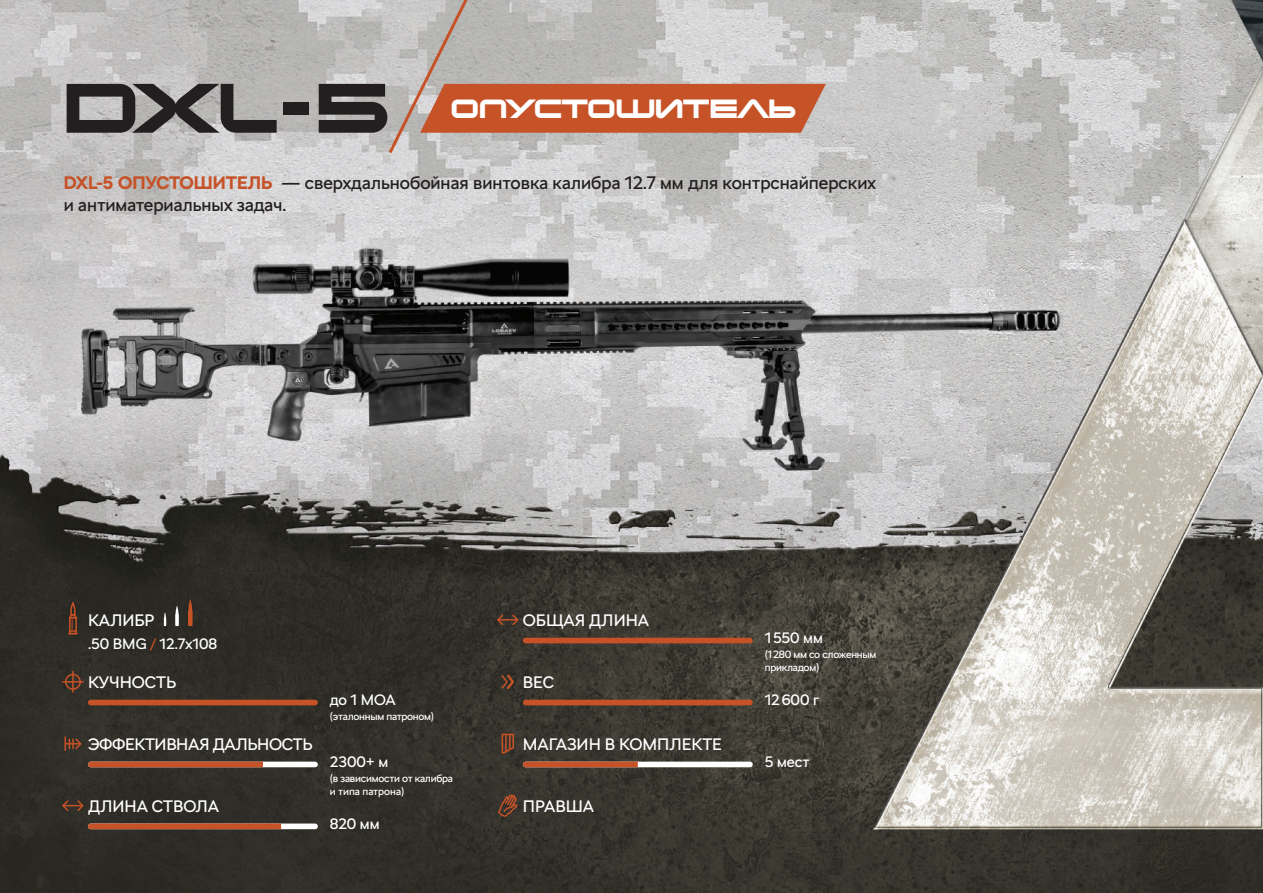
<style>
.page{position:relative;width:1263px;height:893px;background:#fff}
.page>*{position:absolute;margin:0;border:0;box-sizing:border-box;transform-origin:0 0}
.t1{font:700 88.5px "Changeling Neo";color:#231f20}
.t2{font:700 33.45px "Changeling Neo";color:#fff}
.t3{font:18px/21.6px "SKODA Next";color:#231f20}
.t4{font:16.5px "SKODA Next";color:#fff}
.t5{font:16.5px "SKODA Next";letter-spacing:-.02em;color:#fff}
.t6{font:15px "SKODA Next";color:#fff}
.t7{font:10.5px/12.6px "SKODA Next";letter-spacing:-.02em;color:#fff}
.s1{font-weight:700;color:#c65228}
.s2{color:#c65228}
</style>
<div class="page">
<img style="left:0;top:0;width:1263px;height:893px">
<div style="left:88px;top:762px;width:230px;height:5px;background:#fff;border-radius:3px"></div>
<svg style="left:88px;top:762px;width:175px;height:5px"></svg>
<svg style="left:64px;top:737px;width:19px;height:14px"></svg>
<div style="left:88px;top:823px;width:230px;height:6px;background:#fff;border-radius:3px"></div>
<svg style="left:88px;top:823px;width:193px;height:6px"></svg>
<div style="left:523px;top:638px;width:230px;height:5px;background:#c65228;border-radius:3px"></div>
<svg style="left:496px;top:613px;width:24px;height:14px"></svg>
<div style="left:523px;top:700px;width:230px;height:5px;background:#c65228;border-radius:3px"></div>
<div style="left:88px;top:700px;width:230px;height:5px;background:#c65228;border-radius:3px"></div>
<hr style="left:72px;top:671px;width:2px;height:21px;background:#c65228">
<hr style="left:63px;top:681px;width:20px;height:2px;background:#c65228">
<div style="left:65px;top:674px;width:16px;height:16px;border:2px solid #c65228;border-radius:50%"></div>
<svg style="left:61px;top:799px;width:24px;height:13px"></svg>
<svg style="left:500px;top:673px;width:16px;height:18px"></svg>
<svg style="left:465px;top:793px;width:54px;height:88px;background:#363129"></svg>
<svg style="left:67px;top:602px;width:12px;height:33px"></svg>
<svg style="left:188px;top:599px;width:5px;height:27px"></svg>
<svg style="left:175px;top:606px;width:4px;height:20px"></svg>
<svg style="left:164px;top:612px;width:2px;height:14px"></svg>
<div style="left:523px;top:762px;width:230px;height:5px;background:#fff;border-radius:3px"></div>
<svg style="left:523px;top:762px;width:115px;height:5px"></svg>
<svg style="left:501px;top:733px;width:14px;height:21px"></svg>
<svg style="left:386px;top:0;width:440px;height:157px;background:#c4a397"></svg>
<h1 class="t1" style="left:64px;top:50px;width:326px">DXL-5</h1>
<h2 class="t2" style="left:451px;top:87px;width:346px">ОПУСТОШИТЕЛЬ</h2>
<p class="t3" style="left:64px;top:172px;width:814px"><span class="s1">DXL-5 ОПУСТОШИТЕЛЬ</span> — сверхдальнобойная винтовка калибра 12.7 мм для контрснайперских и антиматериальных задач.</p>
<p class="t4" style="left:88px;top:610px;width:68px">КАЛИБР</p>
<p class="t6" style="left:88px;top:635px;width:131px">.50 BMG <span class="s2">/</span> 12.7x108</p>
<p class="t4" style="left:523px;top:610px;width:128px">ОБЩАЯ ДЛИНА</p>
<p class="t6" style="left:765px;top:629px;width:60px">1550 мм</p>
<p class="t7" style="left:765px;top:648px;width:113px">(1280 мм со сложенным прикладом)</p>
<p class="t4" style="left:88px;top:672px;width:90px">КУЧНОСТЬ</p>
<p class="t4" style="left:523px;top:672px;width:33px">ВЕС</p>
<p class="t6" style="left:330px;top:691px;width:67px">до 1 МОА</p>
<p class="t7" style="left:330px;top:710px;width:106px">(эталонным патроном)</p>
<p class="t6" style="left:765px;top:691px;width:56px">12600 г</p>
<p class="t5" style="left:88px;top:734px;width:226px">ЭФФЕКТИВНАЯ ДАЛЬНОСТЬ</p>
<p class="t4" style="left:523px;top:734px;width:201px">МАГАЗИН В КОМПЛЕКТЕ</p>
<p class="t6" style="left:330px;top:753px;width:60px">2300+ м</p>
<p class="t7" style="left:330px;top:772px;width:125px">(в зависимости от калибра и типа патрона)</p>
<p class="t6" style="left:765px;top:753px;width:46px">5 мест</p>
<p class="t4" style="left:88px;top:796px;width:133px">ДЛИНА СТВОЛА</p>
<p class="t4" style="left:523px;top:796px;width:73px">ПРАВША</p>
<p class="t6" style="left:330px;top:815px;width:51px">820 мм</p>
</div>
